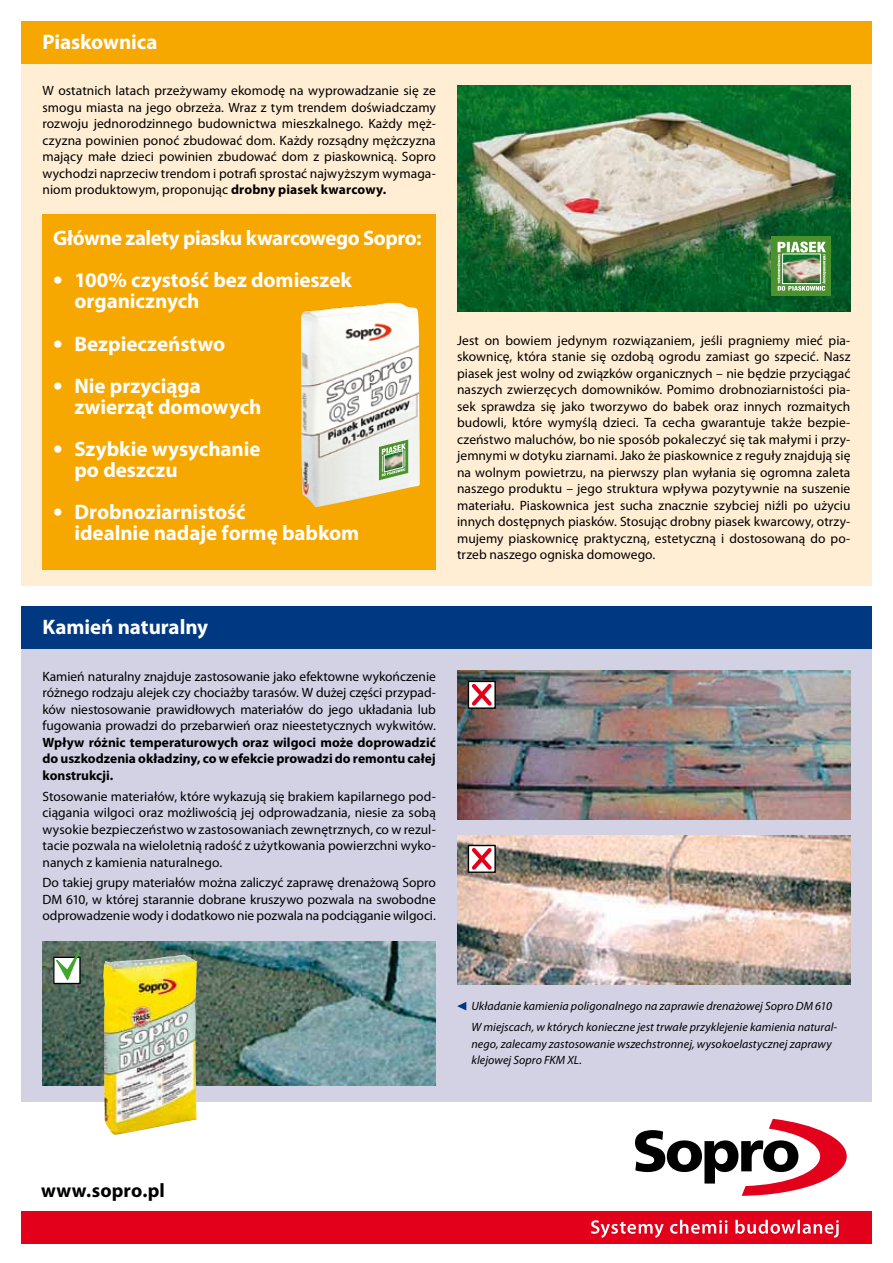
<style>
.page{position:relative;width:893px;height:1263px;background:#fff}
.page>*{position:absolute;margin:0;border:0;box-sizing:border-box;transform-origin:0 0}
.t1{font:700 21px/21px "Myriad Pro";letter-spacing:-.005em;color:#fff}
.t2{font:700 19.5px "Myriad Pro";letter-spacing:.01em;color:#000}
.t3{font:13.5px/16.5px "Myriad Pro";color:#000;text-align:justify}
.t4{font:700 13.5px/16.5px "Myriad Pro";color:#000;text-align:justify}
.t5{font:italic 12px/20.7px "Myriad Pro";letter-spacing:.005em;color:#000}
.s1{font-weight:700}
.s2{font-family:"Tahoma";font-weight:400}
</style>
<div class="page">
<div style="left:21px;top:54px;width:851px;height:531px;background:#ffeed4"></div>
<div style="left:21px;top:635px;width:851px;height:466px;background:#d3d1e4"></div>
<div style="left:21px;top:21px;width:851px;height:43px;background:#f7a800"></div>
<div style="left:21px;top:607px;width:851px;height:42px;background:#003882"></div>
<img style="left:457px;top:85px;width:393px;height:227px">
<div style="left:43px;top:215px;width:393px;height:355px;background:#f7a800"></div>
<img style="left:301px;top:302px;width:119px;height:205px">
<img style="left:457px;top:671px;width:393px;height:149px">
<img style="left:457px;top:836px;width:393px;height:148px">
<div style="left:468px;top:681px;width:28px;height:28px;border:1px solid #000"></div>
<svg style="left:468px;top:680px;width:27px;height:29px"></svg>
<div style="left:468px;top:845px;width:28px;height:28px;border:1px solid #000"></div>
<svg style="left:468px;top:844px;width:27px;height:29px"></svg>
<img style="left:43px;top:942px;width:393px;height:144px">
<div style="left:53px;top:957px;width:28px;height:27px;border:1px solid #000"></div>
<svg style="left:55px;top:941px;width:32px;height:42px"></svg>
<img style="left:103px;top:955px;width:94px;height:180px">
<svg style="left:457px;top:1002px;width:9px;height:8px"></svg>
<svg style="left:379px;top:440px;width:29px;height:40px"></svg>
<div style="left:772px;top:237px;width:59px;height:59px;background:#4c922c"></div>
<svg style="left:777px;top:242px;width:49px;height:49px;background:#96b588"></svg>
<div style="left:21px;top:1211px;width:851px;height:32px;background:#e2001a"></div>
<svg style="left:635px;top:1119px;width:212px;height:77px"></svg>
<svg style="left:591px;top:1220px;width:248px;height:18px"></svg>
<h1 class="t1" style="left:43px;top:31px;width:116px">Piaskownica</h1>
<p class="t3" style="left:43px;top:83px;width:395px">W ostatnich latach przeżywamy ekomodę na wyprowadzanie się ze smogu miasta na jego obrzeża. Wraz z tym trendem doświadczamy rozwoju jednorodzinnego budownictwa mieszkalnego. Każdy męż&shy;czyzna powinien ponoć zbudować dom. Każdy rozsądny mężczyzna mający małe dzieci powinien zbudować dom z piaskownicą. Sopro wychodzi naprzeciw trendom i potrafi sprostać najwyższym wymaga&shy;niom produktowym, proponując <span class="s1">drobny piasek kwarcowy.</span></p>
<h1 class="t1" style="left:53px;top:228px;width:370px">Główne zalety piasku kwarcowego Sopro:</h1>
<h1 class="t1" style="left:74px;top:270px;width:279px;text-indent:-21px"><span class="s2">•</span> 100% czystość bez domieszek organicznych</h1>
<h1 class="t1" style="left:53px;top:333px;width:174px"><span class="s2">•</span> Bezpieczeństwo</h1>
<h1 class="t1" style="left:74px;top:375px;width:189px;text-indent:-21px"><span class="s2">•</span> Nie przyciąga zwierząt domowych</h1>
<h1 class="t1" style="left:74px;top:439px;width:188px;text-indent:-21px"><span class="s2">•</span> Szybkie wysychanie po deszczu</h1>
<h1 class="t1" style="left:74px;top:502px;width:286px;text-indent:-21px"><span class="s2">•</span> Drobnoziarnistość<br>idealnie nadaje formę babkom</h1>
<p class="t3" style="left:457px;top:332px;width:395px">Jest on bowiem jedynym rozwiązaniem, jeśli pragniemy mieć pia&shy;skownicę, która stanie się ozdobą ogrodu zamiast go szpecić. Nasz piasek jest wolny od związków organicznych – nie będzie przyciągać naszych zwierzęcych domowników. Pomimo drobnoziarnistości pia&shy;sek sprawdza się jako tworzywo do babek oraz innych rozmaitych budowli, które wymyślą dzieci. Ta cecha gwarantuje także bezpie&shy;czeństwo maluchów, bo nie sposób pokaleczyć się tak małymi i przy&shy;jemnymi w dotyku ziarnami. Jako że piaskownice z reguły znajdują się na wolnym powietrzu, na pierwszy plan wyłania się ogromna zaleta naszego produktu – jego struktura wpływa pozytywnie na suszenie materiału. Piaskownica jest sucha znacznie szybciej niźli po użyciu innych dostępnych piasków. Stosując drobny piasek kwarcowy, otrzy&shy;mujemy piaskownicę praktyczną, estetyczną i dostosowaną do po&shy;trzeb naszego ogniska domowego.</p>
<h1 class="t1" style="left:43px;top:617px;width:167px">Kamień naturalny</h1>
<p class="t3" style="left:43px;top:668px;width:395px">Kamień naturalny znajduje zastosowanie jako efektowne wykończenie różnego rodzaju alejek czy chociażby tarasów. W dużej części przypad&shy;ków niestosowanie prawidłowych materiałów do jego układania lub fugowania prowadzi do przebarwień oraz nieestetycznych wykwitów.</p>
<p class="t4" style="left:43px;top:734px;width:395px">Wpływ różnic temperaturowych oraz wilgoci może doprowadzić do uszkodzenia okładziny, co w efekcie prowadzi do remontu całej konstrukcji.</p>
<p class="t3" style="left:43px;top:788px;width:395px">Stosowanie materiałów, które wykazują się brakiem kapilarnego pod&shy;ciągania wilgoci oraz możliwością jej odprowadzania, niesie za sobą wysokie bezpieczeństwo w zastosowaniach zewnętrznych, co w rezul&shy;tacie pozwala na wieloletnią radość z użytkowania powierzchni wyko&shy;nanych z kamienia naturalnego.</p>
<p class="t3" style="left:43px;top:875px;width:395px">Do takiej grupy materiałów można zaliczyć zaprawę drenażową Sopro DM 610, w której starannie dobrane kruszywo pozwala na swobodne odprowadzenie wody i dodatkowo nie pozwala na podciąganie wilgoci.</p>
<p class="t5" style="left:471px;top:996px;width:367px">Układanie kamienia poligonalnego na zaprawie drenażowej Sopro DM 610<br>W miejscach, w których konieczne jest trwałe przyklejenie kamienia natural-</p>
<p class="t5" style="left:471px;top:1036px;width:362px;line-height:16.5px">nego, zalecamy zastosowanie wszechstronnej, wysokoelastycznej zaprawy klejowej Sopro FKM XL.</p>
<h2 class="t2" style="left:41px;top:1180px;width:125px">www.sopro.pl</h2>
</div>
